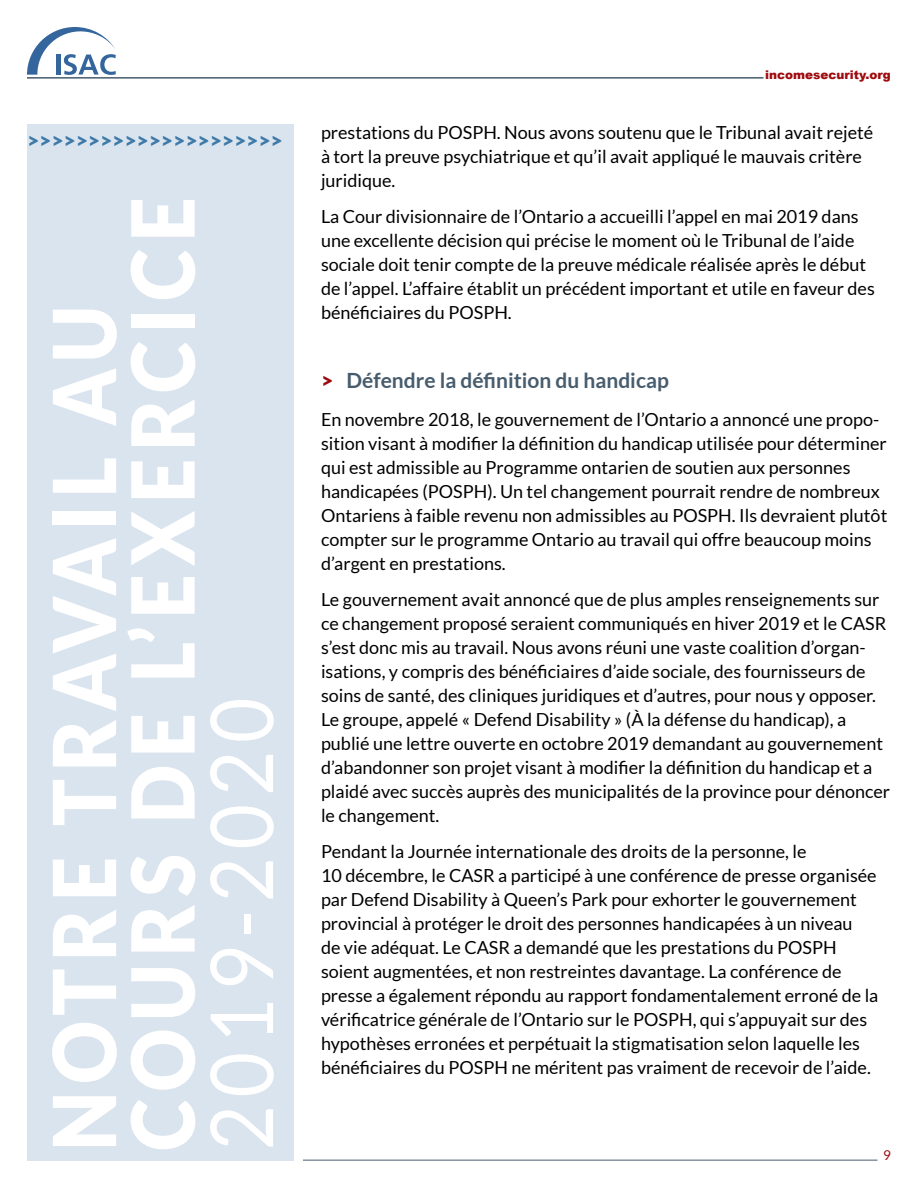
<style>
.page{position:relative;width:918px;height:1188px;background:#fff}
.page>*{position:absolute;margin:0;border:0;box-sizing:border-box;transform-origin:0 0}
.t1{font:900 87px/78.4px "Lato";letter-spacing:.1em;color:#fff;scale:.9 1}
.t2{font:87px "Lato";letter-spacing:.1em;color:#fff;scale:.9 1}
.t3{font:700 21px "Lato";color:#475c6d}
.t4{font:900 21px "Lato";color:#3e79a8}
.t5{font:18px/24px "Lato";color:#000}
.t6{font:13.5px "Lato";color:#9e0b0f}
.t7{font:900 12px "Arial";color:#9e0b0f}
.s1{font-weight:900;color:#9e0b0f}
</style>
<div class="page">
<hr style="left:27px;top:77px;width:737px;height:2px;background:#475c6d">
<svg style="left:27px;top:27px;width:89px;height:48px"></svg>
<hr style="left:303px;top:1160px;width:575px;height:1px;background:#475c6d">
<div style="left:27px;top:124px;width:267px;height:1037px;background:#d9e4ee"></div>
<p class="t4" style="left:27px;top:128px;width:257px">&gt;&gt;&gt;&gt;&gt;&gt;&gt;&gt;&gt;&gt;&gt;&gt;&gt;&gt;&gt;&gt;&gt;&gt;&gt;&gt;&gt;</p>
<h1 class="t1" style="left:43px;top:1151px;width:1061px;rotate:-90deg">NOTRE TRAVAIL AU<br>COURS DE L’EXERCICE</h1>
<h1 class="t2" style="left:193px;top:1151px;width:505px;rotate:-90deg">2019-2020</h1>
<p class="t7" style="left:765px;top:66px;width:127px">incomesecurity.org</p>
<p class="t5" style="left:321px;top:120px;width:554px">prestations du POSPH. Nous avons soutenu que le Tribunal avait rejeté à tort la preuve psychiatrique et qu’il avait appliqué le mauvais critère juridique.</p>
<p class="t5" style="left:321px;top:204px;width:555px">La Cour divisionnaire de l’Ontario a accueilli l’appel en mai 2019 dans une excellente décision qui précise le moment où le Tribunal de l’aide sociale doit tenir compte de la preuve médicale réalisée après le début de l’appel. L’affaire établit un précédent important et utile en faveur des bénéficiaires du POSPH.</p>
<p class="t3" style="left:321px;top:368px;width:349px"><span class="s1">&gt;</span> Défendre la définition du handicap</p>
<p class="t5" style="left:321px;top:407px;width:568px">En novembre 2018, le gouvernement de l’Ontario a annoncé une propo&shy;sition visant à modifier la définition du handicap utilisée pour déterminer qui est admissible au Programme ontarien de soutien aux personnes handicapées (POSPH). Un tel changement pourrait rendre de nombreux Ontariens à faible revenu non admissibles au POSPH. Ils devraient plutôt compter sur le programme Ontario au travail qui offre beaucoup moins d’argent en prestations.</p>
<p class="t5" style="left:321px;top:587px;width:571px">Le gouvernement avait annoncé que de plus amples renseignements sur ce changement proposé seraient communiqués en hiver 2019 et le CASR s’est donc mis au travail. Nous avons réuni une vaste coalition d’organ&shy;isations, y compris des bénéficiaires d’aide sociale, des fournisseurs de soins de santé, des cliniques juridiques et d’autres, pour nous y opposer.<br>Le groupe, appelé « Defend Disability » (À la défense du handicap), a publié une lettre ouverte en octobre 2019 demandant au gouvernement d’abandonner son projet visant à modifier la définition du handicap et a plaidé avec succès auprès des municipalités de la province pour dénoncer le changement.</p>
<p class="t5" style="left:321px;top:839px;width:559px">Pendant la Journée internationale des droits de la personne, le<br>10 décembre, le CASR a participé à une conférence de presse organisée par Defend Disability à Queen’s Park pour exhorter le gouvernement provincial à protéger le droit des personnes handicapées à un niveau<br>de vie adéquat. Le CASR a demandé que les prestations du POSPH soient augmentées, et non restreintes davantage. La conférence de presse a également répondu au rapport fondamentalement erroné de la vérificatrice générale de l’Ontario sur le POSPH, qui s’appuyait sur des hypothèses erronées et perpétuait la stigmatisation selon laquelle les bénéficiaires du POSPH ne méritent pas vraiment de recevoir de l’aide.</p>
<p class="t6" style="left:883px;top:1148px;width:9px">9</p>
</div>
